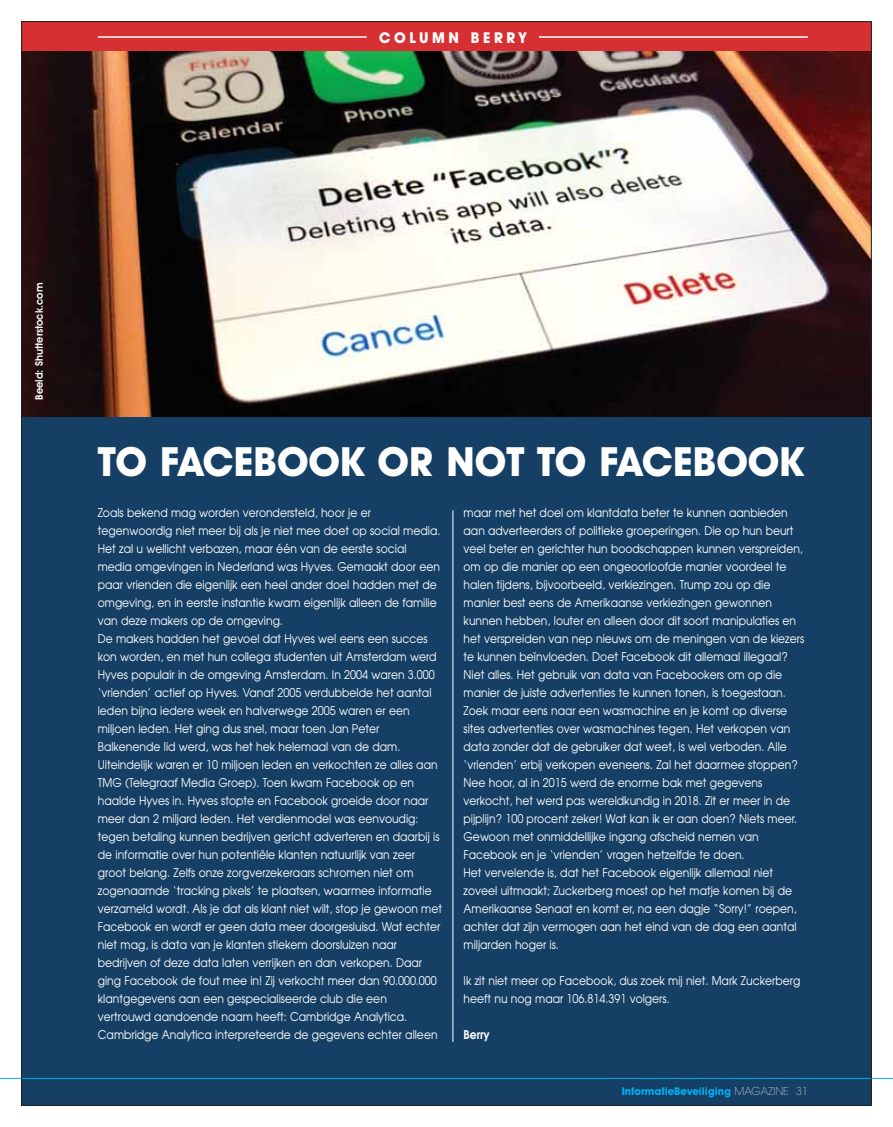
<style>
.page{position:relative;width:893px;height:1127px;background:#fff}
.page>*{position:absolute;margin:0;border:0;box-sizing:border-box;transform-origin:0 0}
.t1{font:700 40.5px "Avant Garde IT Cby BT";color:#fff}
.t2{font:700 15px "Avant Garde IT Cby BT";letter-spacing:.24em;color:#fff}
.t3{font:12px/18px "Avant Garde";color:#fff;scale:.9 1}
.t4{font:600 12px "Avant Garde";color:#fff;scale:.9 1}
.t5{font:700 10.8px "Avant Garde IT Cby BT";color:#00aeef}
.t6{font:600 10.5px "Avant Garde IT Cby BT";color:#fff}
.s1{font-family:"Avant Garde";font-weight:200;color:#fff}
</style>
<div class="page">
<div style="left:21px;top:21px;width:851px;height:1085px;background:#153f64"></div>
<img style="left:23px;top:51px;width:847px;height:366px">
<div style="left:21px;top:21px;width:851px;height:30px;background:#d73032"></div>
<hr style="left:0;top:1078px;width:893px;height:1px;background:#00aeef">
<hr style="left:98px;top:36px;width:269px;height:2px;background:#fff">
<hr style="left:539px;top:36px;width:269px;height:2px;background:#fff">
<hr style="left:453px;top:510px;width:1px;height:532px;background:#fff">
<p class="t2" style="left:379px;top:32px;width:149px">COLUMN BERRY</p>
<p class="t6" style="left:35px;top:400px;width:118px;rotate:-90deg">Beeld: Shutterstock.com</p>
<h1 class="t1" style="left:98px;top:447px;width:707px">TO FACEBOOK OR NOT TO FACEBOOK</h1>
<p class="t3" style="left:98px;top:504px;width:384px">Zoals bekend mag worden verondersteld, hoor je er tegenwoordig niet meer bij als je niet mee doet op social media.<br>Het zal u wellicht verbazen, maar één van de eerste social media omgevingen in Nederland was Hyves. Gemaakt door een paar vrienden die eigenlijk een heel ander doel hadden met de omgeving, en in eerste instantie kwam eigenlijk alleen de familie van deze makers op de omgeving.<br>De makers hadden het gevoel dat Hyves wel eens een succes kon worden, en met hun collega studenten uit Amsterdam werd Hyves populair in de omgeving Amsterdam. In 2004 waren 3.000 ‘vrienden’ actief op Hyves. Vanaf 2005 verdubbelde het aantal leden bijna iedere week en halverwege 2005 waren er een miljoen leden. Het ging dus snel, maar toen Jan Peter Balkenende lid werd, was het hek helemaal van de dam.<br>Uiteindelijk waren er 10 miljoen leden en verkochten ze alles aan TMG (Telegraaf Media Groep). Toen kwam Facebook op en haalde Hyves in. Hyves stopte en Facebook groeide door naar meer dan 2 miljard leden. Het verdienmodel was eenvoudig: tegen betaling kunnen bedrijven gericht adverteren en daarbij is de informatie over hun potentiële klanten natuurlijk van zeer groot belang. Zelfs onze zorgverzekeraars schromen niet om zogenaamde ‘tracking pixels’ te plaatsen, waarmee informatie verzameld wordt. Als je dat als klant niet wilt, stop je gewoon met Facebook en wordt er geen data meer doorgesluisd. Wat echter niet mag, is data van je klanten stiekem doorsluizen naar bedrijven of deze data laten verrijken en dan verkopen. Daar ging Facebook de fout mee in! Zij verkocht meer dan 90.000.000 klantgegevens aan een gespecialiseerde club die een vertrouwd aandoende naam heeft: Cambridge Analytica.<br>Cambridge Analytica interpreteerde de gegevens echter alleen</p>
<p class="t3" style="left:464px;top:504px;width:380px">maar met het doel om klantdata beter te kunnen aanbieden aan adverteerders of politieke groeperingen. Die op hun beurt veel beter en gerichter hun boodschappen kunnen verspreiden, om op die manier op een ongeoorloofde manier voordeel te halen tijdens, bijvoorbeeld, verkiezingen. Trump zou op die manier best eens de Amerikaanse verkiezingen gewonnen kunnen hebben, louter en alleen door dit soort manipulaties en het verspreiden van nep nieuws om de meningen van de kiezers te kunnen beïnvloeden. Doet Facebook dit allemaal illegaal?<br>Niet alles. Het gebruik van data van Facebookers om op die manier de juiste advertenties te kunnen tonen, is toegestaan.<br>Zoek maar eens naar een wasmachine en je komt op diverse sites advertenties over wasmachines tegen. Het verkopen van data zonder dat de gebruiker dat weet, is wel verboden. Alle ‘vrienden’ erbij verkopen eveneens. Zal het daarmee stoppen?<br>Nee hoor, al in 2015 werd de enorme bak met gegevens verkocht, het werd pas wereldkundig in 2018. Zit er meer in de pijplijn? 100 procent zeker! Wat kan ik er aan doen? Niets meer.<br>Gewoon met onmiddellijke ingang afscheid nemen van Facebook en je ‘vrienden’ vragen hetzelfde te doen.<br>Het vervelende is, dat het Facebook eigenlijk allemaal niet zoveel uitmaakt; Zuckerberg moest op het matje komen bij de Amerikaanse Senaat en komt er, na een dagje “Sorry!” roepen, achter dat zijn vermogen aan het eind van de dag een aantal miljarden hoger is.</p>
<p class="t3" style="left:464px;top:972px;width:376px">Ik zit niet meer op Facebook, dus zoek mij niet. Mark Zuckerberg heeft nu nog maar 106.814.391 volgers.</p>
<p class="t4" style="left:464px;top:1029px;width:31px">Berry</p>
<p class="t5" style="left:622px;top:1087px;width:188px">InformatieBeveiliging <span class="s1">MAGAZINE 31</span></p>
</div>
